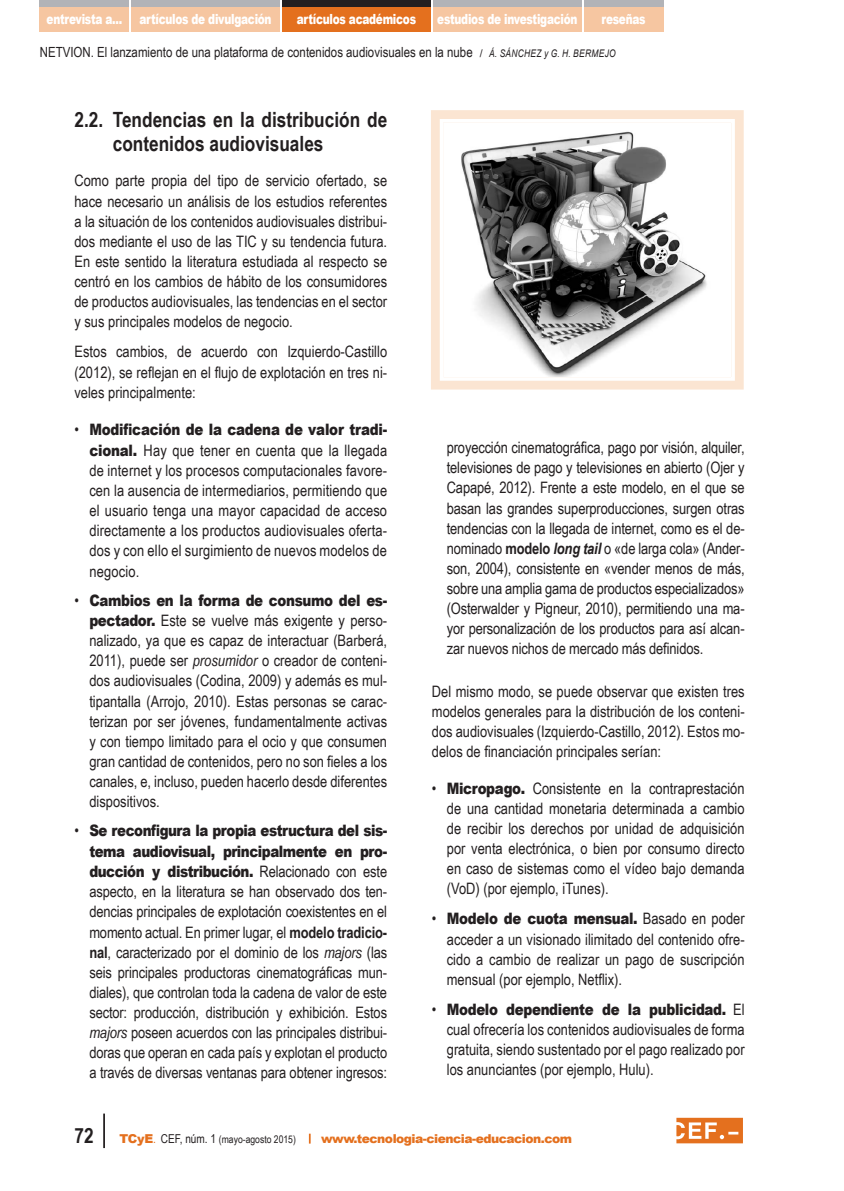
<style>
.page{position:relative;width:844px;height:1191px;background:#fff}
.page>*{position:absolute;margin:0;border:0;box-sizing:border-box;transform-origin:0 0}
.epigrafe_1_1{font:700 21px/24.5px "Arial Narrow";color:#231f20}
.sangria__bolo{font:15.75px/20.1px "Arial Narrow";color:#231f20;text-align:justify}
.texto_general{font:15.75px/20.1px "Arial Narrow";color:#231f20;text-align:justify}
.t1{font:14px "Arial Narrow";color:#231f20}
.t2{font:900 14px "Arial";letter-spacing:-.025em;color:#fff;scale:.75 1}
.t3{font:900 12.25px "Arial";letter-spacing:-.04em;color:#e4701e}
.t4{font:10.5px "Arial Narrow";color:#231f20}
.s1{font-family:"Arial";font-size:10.5px}
.s2{font-family:"Arial";font-style:italic;font-size:10.5px}
.s3{font-family:"Arial";font-weight:900}
.s4{font-style:italic}
.s5{font-weight:700}
.s6{font-weight:700;font-style:italic}
.s7{font-weight:700;font-size:21px}
.s8{font-family:"Arial";font-weight:900;font-size:12.25px;color:#e4701e}
.s9{font-size:12.25px;color:#e4701e}
.s10{font-size:12.25px}
</style>
<div class="page">
<div style="left:131px;top:0;width:149px;height:7px;background:#b2b3b7"></div>
<div style="left:282px;top:0;width:149px;height:7px;background:#231f20"></div>
<div style="left:433px;top:0;width:148px;height:7px;background:#b2b3b7"></div>
<div style="left:583px;top:0;width:80px;height:7px;background:#b2b3b7"></div>
<div style="left:40px;top:0;width:89px;height:7px;background:#b2b3b7"></div>
<div style="left:131px;top:7px;width:149px;height:25px;background:#f6c6a1"></div>
<div style="left:282px;top:7px;width:149px;height:25px;background:#e4701e"></div>
<div style="left:433px;top:7px;width:148px;height:25px;background:#f6c6a1"></div>
<div style="left:583px;top:7px;width:80px;height:25px;background:#f6c6a1"></div>
<div style="left:40px;top:7px;width:89px;height:25px;background:#f6c6a1"></div>
<hr style="left:103px;top:1113px;width:2px;height:35px;background:#231f20">
<svg style="left:676px;top:1117px;width:66px;height:26px;background:#ea9051"></svg>
<img style="left:461px;top:131px;width:246px;height:245px">
<div style="left:431px;top:110px;width:312px;height:279px;border:12px solid #fbe5d2"></div>
<div style="left:439px;top:119px;width:295px;height:262px;border:3px solid #fff"></div>
<p class="t2" style="left:47px;top:9px;width:301px">entrevista a... artículos de divulgación</p>
<p class="t2" style="left:297px;top:9px;width:160px">artículos académicos</p>
<p class="t2" style="left:437px;top:9px;width:188px">estudios de investigación</p>
<p class="t2" style="left:601px;top:9px;width:60px">reseñas</p>
<p class="t1" style="left:40px;top:42px;width:577px">NETVION. El lanzamiento de una plataforma de contenidos audiovisuales en la nube <span class="s1">/</span> <span class="s2">Á. SÁNCHEZ y G. H. BERMEJO</span></p>
<p class="epigrafe_1_1" style="left:113px;top:106px;width:276px;text-indent:-38px">2.2. Tendencias en la distribución de contenidos audiovisuales</p>
<p class="texto_general" style="left:74px;top:170px;width:314px">Como parte propia del tipo de servicio ofertado, se hace necesario un análisis de los estudios referentes a la situación de los contenidos audiovisuales distribui&shy;dos mediante el uso de las TIC y su tendencia futura.<br>En este sentido la literatura estudiada al respecto se centró en los cambios de hábito de los consumidores de productos audiovisuales, las tendencias en el sector y sus principales modelos de negocio.</p>
<p class="texto_general" style="left:74px;top:341px;width:314px">Estos cambios, de acuerdo con Izquierdo-Castillo (2012), se reflejan en el flujo de explotación en tres ni&shy;veles principalmente:</p>
<p class="sangria__bolo" style="left:89px;top:419px;width:299px;text-indent:-15px">• <span class="s3">Modificación de la cadena de valor tradi&shy;cional.</span> Hay que tener en cuenta que la llegada de internet y los procesos computacionales favore&shy;cen la ausencia de intermediarios, permitiendo que el usuario tenga una mayor capacidad de acceso directamente a los productos audiovisuales oferta&shy;dos y con ello el surgimiento de nuevos modelos de negocio.</p>
<p class="sangria__bolo" style="left:89px;top:589px;width:299px;text-indent:-15px">• <span class="s3">Cambios en la forma de consumo del es&shy;pectador.</span> Este se vuelve más exigente y perso&shy;nalizado, ya que es capaz de interactuar (Barberá, 2011), puede ser <span class="s4">prosumidor</span> o creador de conteni&shy;dos audiovisuales (Codina, 2009) y además es mul&shy;tipantalla (Arrojo, 2010). Estas personas se carac&shy;terizan por ser jóvenes, fundamentalmente activas y con tiempo limitado para el ocio y que consumen gran cantidad de contenidos, pero no son fieles a los canales, e, incluso, pueden hacerlo desde diferentes dispositivos.</p>
<p class="sangria__bolo" style="left:89px;top:820px;width:299px;text-indent:-15px">• <span class="s3">Se reconfigura la propia estructura del sis&shy;tema audiovisual, principalmente en pro&shy;ducción y distribución.</span> Relacionado con este aspecto, en la literatura se han observado dos ten&shy;dencias principales de explotación coexistentes en el momento actual. En primer lugar, el <span class="s5">modelo tradicio&shy;nal</span>, caracterizado por el dominio de los <span class="s4">majors</span> (las seis principales productoras cinematográficas mun&shy;diales), que controlan toda la cadena de valor de este sector: producción, distribución y exhibición. Estos <span class="s4">majors</span> poseen acuerdos con las principales distribui&shy;doras que operan en cada país y explotan el producto a través de diversas ventanas para obtener ingresos:</p>
<p class="sangria__bolo" style="left:446px;top:437px;width:299px">proyección cinematográfica, pago por visión, alquiler, televisiones de pago y televisiones en abierto (Ojer y Capapé, 2012). Frente a este modelo, en el que se basan las grandes superproducciones, surgen otras tendencias con la llegada de internet, como es el de&shy;nominado <span class="s5">modelo</span> <span class="s6">long tail</span> o «de larga cola» (Ander&shy;son, 2004), consistente en «vender menos de más, sobre una amplia gama de productos especializados» (Osterwalder y Pigneur, 2010), permitiendo una ma&shy;yor personalización de los productos para así alcan&shy;zar nuevos nichos de mercado más definidos.</p>
<p class="texto_general" style="left:432px;top:680px;width:314px">Del mismo modo, se puede observar que existen tres modelos generales para la distribución de los conteni&shy;dos audiovisuales (Izquierdo-Castillo, 2012). Estos mo&shy;delos de financiación principales serían:</p>
<p class="sangria__bolo" style="left:446px;top:777px;width:299px;text-indent:-15px">• <span class="s3">Micropago.</span> Consistente en la contraprestación de una cantidad monetaria determinada a cambio de recibir los derechos por unidad de adquisición por venta electrónica, o bien por consumo directo en caso de sistemas como el vídeo bajo demanda (VoD) (por ejemplo, iTunes).</p>
<p class="sangria__bolo" style="left:446px;top:908px;width:299px;text-indent:-15px">• <span class="s3">Modelo de cuota mensual.</span> Basado en poder acceder a un visionado ilimitado del contenido ofre&shy;cido a cambio de realizar un pago de suscripción mensual (por ejemplo, Netflix).</p>
<p class="sangria__bolo" style="left:446px;top:998px;width:299px;text-indent:-15px">• <span class="s3">Modelo dependiente de la publicidad.</span> El cual ofrecería los contenidos audiovisuales de forma gratuita, siendo sustentado por el pago realizado por los anunciantes (por ejemplo, Hulu).</p>
<p class="t4" style="left:74px;top:1131px;width:223px"><span class="s7">72</span> <span class="s8">TCyE</span><span class="s9">.</span> <span class="s10">CEF, núm. 1</span> (mayo-agosto 2015)</p>
<p class="t3" style="left:321px;top:1129px;width:252px">www.tecnologia-ciencia-educacion.com</p>
</div>
